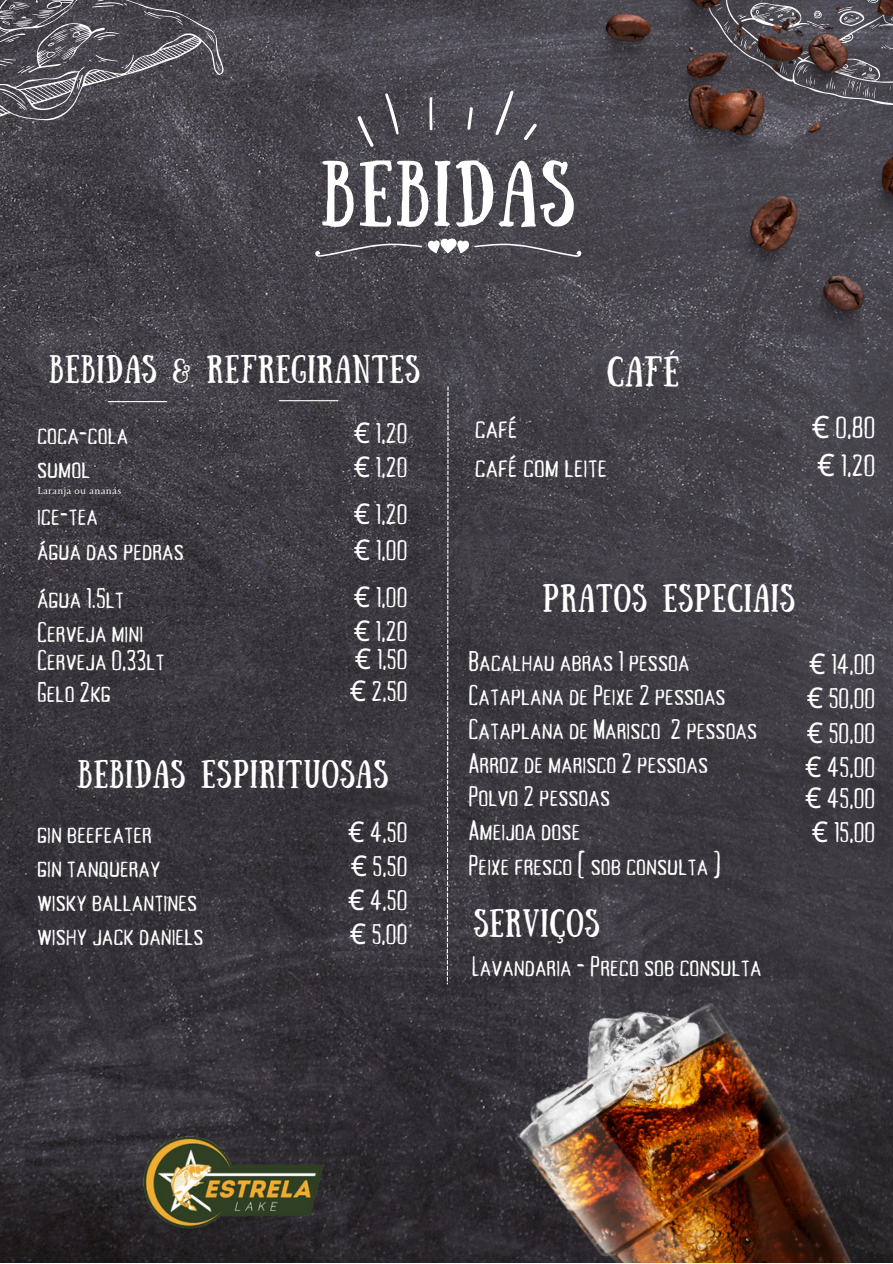
<style>
.page{position:relative;width:893px;height:1264px;background:#fff}
.page>*{position:absolute;margin:0;border:0;box-sizing:border-box;transform-origin:0 0}
.t1{font:66.15px "Sunday";letter-spacing:.04em;color:#fff}
.t2{font:30.9px "Tallow Sans TC Pen";letter-spacing:.025em;color:#fff}
.t3{font:30.3px "Sunday";color:#fff}
.t4{font:28.65px "Tallow Sans TC Pen";letter-spacing:.025em;color:#fff}
.t5{font:28.05px "Sunday";letter-spacing:.04em;color:#fff}
.t6{font:11.25px "Monterchi Serif";letter-spacing:.025em;color:#fff}
.s1{font-family:"Noto Sans"}
</style>
<div class="page">
<img style="left:0;top:0;width:892px;height:1262px">
<svg style="left:313px;top:237px;width:223px;height:20px;background:#636066"></svg>
<svg style="left:355px;top:115px;width:20px;height:33px"></svg>
<hr style="left:429px;top:97px;width:3px;height:34px;background:#fff;border-radius:2px">
<svg style="left:467px;top:107px;width:6px;height:23px"></svg>
<svg style="left:495px;top:89px;width:19px;height:47px"></svg>
<svg style="left:523px;top:122px;width:13px;height:20px"></svg>
<svg style="left:383px;top:93px;width:17px;height:41px"></svg>
<svg style="left:0;top:0;width:235px;height:321px;background:#4d4a51"></svg>
<hr style="left:108px;top:401px;width:59px;height:1px;background:#fff">
<hr style="left:279px;top:400px;width:59px;height:1px;background:#fff">
<img style="left:133px;top:1120px;width:205px;height:130px">
<svg style="left:447px;top:386px;width:1px;height:510px"></svg>
<img style="left:536px;top:0;width:356px;height:336px">
<img style="left:446px;top:896px;width:446px;height:366px">
<p class="t1" style="left:321px;top:147px;width:254px">BEBIDAS</p>
<p class="t5" style="left:49px;top:350px;width:372px">BEBIDAS &amp; REFREGIRANTES</p>
<p class="t3" style="left:607px;top:350px;width:74px">CAFÉ</p>
<p class="t4" style="left:37px;top:418px;width:92px">coca-cola</p>
<p class="t4" style="left:37px;top:452px;width:54px">sumol</p>
<p class="t4" style="left:37px;top:499px;width:62px">ice-tea</p>
<p class="t6" style="left:37px;top:484px;width:85px">Laranja ou ananás</p>
<p class="t4" style="left:354px;top:417px;width:55px"><span class="s1">€</span> 1,20</p>
<p class="t4" style="left:354px;top:451px;width:55px"><span class="s1">€</span> 1,20</p>
<p class="t4" style="left:354px;top:498px;width:55px"><span class="s1">€</span> 1,20</p>
<p class="t4" style="left:37px;top:535px;width:147px">água das pedras</p>
<p class="t4" style="left:354px;top:534px;width:55px"><span class="s1">€</span> 1,00</p>
<p class="t4" style="left:354px;top:581px;width:55px"><span class="s1">€</span> 1,00</p>
<p class="t4" style="left:354px;top:615px;width:55px"><span class="s1">€</span> 1,20</p>
<p class="t4" style="left:350px;top:675px;width:59px"><span class="s1">€</span> 2,50</p>
<p class="t4" style="left:37px;top:582px;width:88px">água 1.5lt</p>
<p class="t4" style="left:37px;top:616px;width:107px">Cerveja mini</p>
<p class="t4" style="left:37px;top:676px;width:75px">Gelo 2kg</p>
<p class="t4" style="left:37px;top:645px;width:128px">Cerveja 0,33lt</p>
<p class="t4" style="left:355px;top:644px;width:54px"><span class="s1">€</span> 1,50</p>
<p class="t5" style="left:78px;top:754px;width:311px">BEBIDAS ESPIRITUOSAS</p>
<p class="t4" style="left:37px;top:817px;width:116px">gin beefeater</p>
<p class="t4" style="left:37px;top:851px;width:124px">gin tanqueray</p>
<p class="t4" style="left:37px;top:885px;width:161px">wisky ballantines</p>
<p class="t4" style="left:348px;top:816px;width:60px"><span class="s1">€</span> 4,50</p>
<p class="t4" style="left:351px;top:850px;width:58px"><span class="s1">€</span> 5,50</p>
<p class="t4" style="left:348px;top:884px;width:60px"><span class="s1">€</span> 4,50</p>
<p class="t4" style="left:37px;top:919px;width:167px">wishy jack daniels</p>
<p class="t4" style="left:350px;top:918px;width:59px"><span class="s1">€</span> 5,00</p>
<p class="t2" style="left:475px;top:411px;width:43px">café</p>
<p class="t2" style="left:811px;top:410px;width:64px"><span class="s1">€</span> 0,80</p>
<p class="t2" style="left:475px;top:449px;width:133px">café com leite</p>
<p class="t2" style="left:817px;top:448px;width:59px"><span class="s1">€</span> 1,20</p>
<p class="t5" style="left:542px;top:578px;width:253px">PRATOS ESPECIAIS</p>
<p class="t4" style="left:469px;top:645px;width:222px">Bacalhau abras 1 pessoa</p>
<p class="t4" style="left:469px;top:679px;width:258px">Cataplana de Peixe 2 pessoas</p>
<p class="t4" style="left:469px;top:713px;width:289px">Cataplana de Marisco 2 pessoas</p>
<p class="t4" style="left:809px;top:649px;width:67px"><span class="s1">€</span> 14,00</p>
<p class="t4" style="left:806px;top:683px;width:69px"><span class="s1">€</span> 50,00</p>
<p class="t4" style="left:806px;top:717px;width:69px"><span class="s1">€</span> 50,00</p>
<p class="t4" style="left:469px;top:747px;width:240px">Arroz de marisco 2 pessoas</p>
<p class="t4" style="left:805px;top:751px;width:71px"><span class="s1">€</span> 45,00</p>
<p class="t4" style="left:469px;top:781px;width:142px">Polvo 2 pessoas</p>
<p class="t4" style="left:805px;top:782px;width:71px"><span class="s1">€</span> 45,00</p>
<p class="t4" style="left:469px;top:814px;width:113px">Ameijoa dose</p>
<p class="t4" style="left:811px;top:816px;width:64px"><span class="s1">€</span> 15,00</p>
<p class="t4" style="left:469px;top:849px;width:253px">Peixe fresco ( sob consulta )</p>
<p class="t5" style="left:474px;top:903px;width:127px">SERVIÇOS</p>
<p class="t4" style="left:472px;top:950px;width:290px">Lavandaria - Preco sob consulta</p>
</div>
